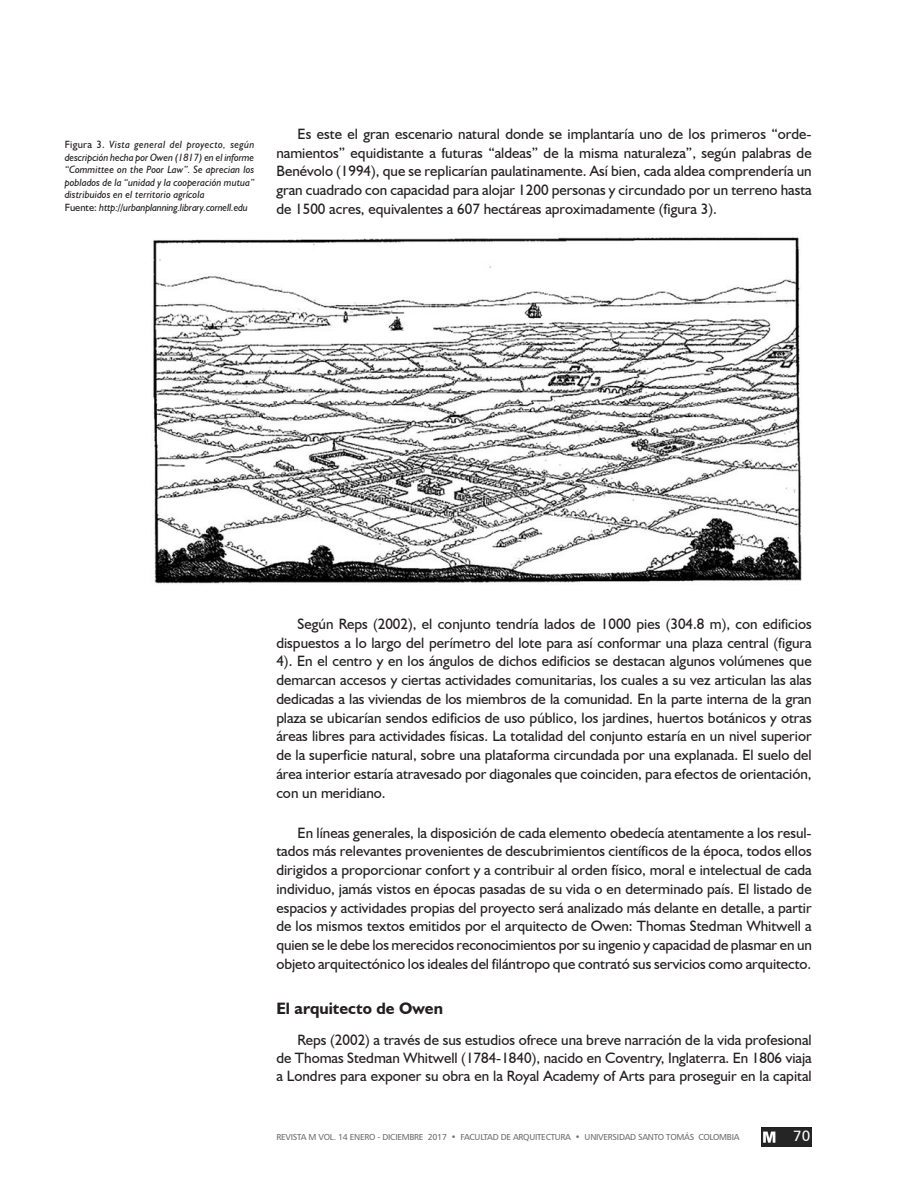
<style>
.page{position:relative;width:918px;height:1188px;background:#fff}
.page>*{position:absolute;margin:0;border:0;box-sizing:border-box;transform-origin:0 0}
.Estilo_T3{font:700 16.5px "Humanist 521 BT";color:#231f20}
.Estilo_texto_interno{font:15px/18.8px "Humanist 521 BT";color:#231f20;text-align:justify}
.t1{font:15px "Humanist 777 BT Roman B";color:#fff}
.Estilo_Fotos_-_Fuent{font:italic 10.5px/12.6px "Humanist 521 BT";color:#231f20;text-align:justify}
.Estilo_Fotos_-_Fuent-2{font:italic 10.5px "Humanist 521 BT";letter-spacing:-.02em;color:#231f20}
.t2{font:8.7px "Humanist 777 BT Roman B";letter-spacing:-.03em;color:#6c6d70}
.s1{font-style:normal}
</style>
<div class="page">
<img style="left:153px;top:237px;width:649px;height:347px">
<img style="left:761px;top:1127px;width:51px;height:20px">
<p class="Estilo_Fotos_-_Fuent" style="left:65px;top:138px;width:191px"><span class="s1">Figura 3.</span> Vista general del proyecto, según descripción hecha por Owen (1817) en el informe “Committee on the Poor Law”. Se aprecian los poblados de la “unidad y la cooperación mutua” distribuidos en el territorio agrícola</p>
<p class="Estilo_Fotos_-_Fuent-2" style="left:65px;top:201px;width:185px"><span class="s1">Fuente:</span> http://urbanplanning.library.cornell.edu</p>
<p class="Estilo_texto_interno" style="left:276px;top:124px;width:537px;text-indent:21px">Es este el gran escenario natural donde se implantaría uno de los primeros “orde&shy;namientos” equidistante a futuras “aldeas” de la misma naturaleza”, según palabras de Benévolo (1994), que se replicarían paulatinamente. Así bien, cada aldea comprendería un gran cuadrado con capacidad para alojar 1200 personas y circundado por un terreno hasta de 1500 acres, equivalentes a 607 hectáreas aproximadamente (figura 3).</p>
<p class="Estilo_texto_interno" style="left:276px;top:614px;width:537px;text-indent:21px">Según Reps (2002), el conjunto tendría lados de 1000 pies (304.8 m), con edificios dispuestos a lo largo del perímetro del lote para así conformar una plaza central (figura 4). En el centro y en los ángulos de dichos edificios se destacan algunos volúmenes que demarcan accesos y ciertas actividades comunitarias, los cuales a su vez articulan las alas dedicadas a las viviendas de los miembros de la comunidad. En la parte interna de la gran plaza se ubicarían sendos edificios de uso público, los jardines, huertos botánicos y otras áreas libres para actividades físicas. La totalidad del conjunto estaría en un nivel superior de la superficie natural, sobre una plataforma circundada por una explanada. El suelo del área interior estaría atravesado por diagonales que coinciden, para efectos de orientación, con un meridiano.</p>
<p class="Estilo_texto_interno" style="left:276px;top:823px;width:537px;text-indent:21px">En líneas generales, la disposición de cada elemento obedecía atentamente a los resul&shy;tados más relevantes provenientes de descubrimientos científicos de la época, todos ellos dirigidos a proporcionar confort y a contribuir al orden físico, moral e intelectual de cada individuo, jamás vistos en épocas pasadas de su vida o en determinado país. El listado de espacios y actividades propias del proyecto será analizado más delante en detalle, a partir de los mismos textos emitidos por el arquitecto de Owen: Thomas Stedman Whitwell a quien se le debe los merecidos reconocimientos por su ingenio y capacidad de plasmar en un objeto arquitectónico los ideales del filántropo que contrató sus servicios como arquitecto.</p>
<p class="Estilo_T3" style="left:276px;top:998px;width:168px">El arquitecto de Owen</p>
<p class="Estilo_texto_interno" style="left:276px;top:1031px;width:537px;line-height:18px;text-indent:21px">Reps (2002) a través de sus estudios ofrece una breve narración de la vida profesional de Thomas Stedman Whitwell (1784-1840), nacido en Coventry, Inglaterra. En 1806 viaja a Londres para exponer su obra en la Royal Academy of Arts para proseguir en la capital</p>
<p class="t2" style="left:276px;top:1132px;width:465px">REVISTA M VOL. 14 ENERO - DICIEMBRE 2017 • FACULTAD DE ARQUITECTURA • UNIVERSIDAD SANTO TOMÁS COLOMBIA</p>
<p class="t1" style="left:793px;top:1126px;width:19px">70</p>
</div>
